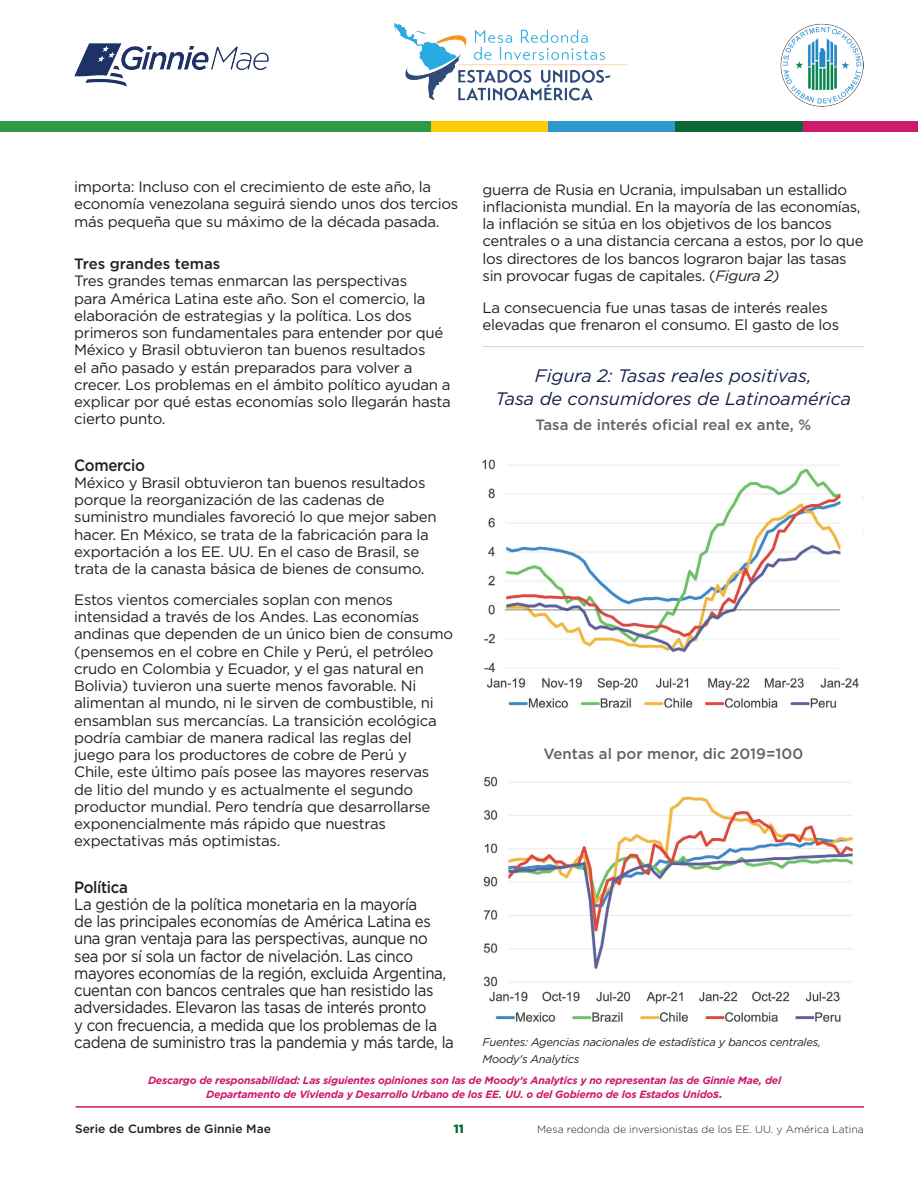
<style>
.page{position:relative;width:918px;height:1188px;background:#fff}
.page>*{position:absolute;margin:0;border:0;box-sizing:border-box;transform-origin:0 0}
.t1{font:italic 18px/22.5px "Gotham";color:#131f48;text-align:center}
.Body2{font:16.35px/17.2px "Gotham";letter-spacing:-.025em;color:#231f20;scale:.92 1}
.Bold{font:500 16.35px "Gotham";letter-spacing:-.025em;color:#231f20;scale:.92 1}
.Body2-2{font:15px/17.2px "Gotham";letter-spacing:-.02em;color:#231f20}
.Chart_Description{font:500 15px "Gotham";color:#636366}
.Bold-2{font:500 15px "Gotham";color:#231f20}
.t2{font:500 12px "Gotham";color:#231f20}
.t3{font:900 12px "Gotham";color:#0c6638}
.Sources-graph{font:italic 11.25px/17.2px "Gotham";letter-spacing:-.02em;color:#231f20}
.Sources-graph-2{font:italic 700 10.5px/14.4px "Gotham";letter-spacing:-.02em;color:#cb1b68;text-align:center}
.t4{font:300 10.5px "Gotham";color:#231f20}
.s1{font-style:italic}
.s2{font-size:12px}
</style>
<div class="page">
<hr style="left:76px;top:1106px;width:788px;height:2px;background:#cc1b68">
<div style="left:85px;top:121px;width:833px;height:10px;background:#cc1b68"></div>
<div style="left:5px;top:121px;width:798px;height:10px;background:#0c6635"></div>
<div style="left:0;top:121px;width:675px;height:10px;background:#2f99cd"></div>
<div style="left:0;top:121px;width:548px;height:10px;background:#fdcc09"></div>
<div style="left:0;top:121px;width:430px;height:10px;background:#2f9a46"></div>
<img style="left:74px;top:44px;width:195px;height:42px">
<img style="left:780px;top:23px;width:84px;height:84px">
<img style="left:394px;top:24px;width:232px;height:77px">
<img style="left:483px;top:459px;width:381px;height:249px">
<img style="left:483px;top:776px;width:370px;height:246px">
<hr style="left:483px;top:346px;width:381px;height:1px;background:#d1d2d4">
<p class="Body2-2" style="left:74px;top:178px;width:386px">importa: Incluso con el crecimiento de este año, la economía venezolana seguirá siendo unos dos tercios más pequeña que su máximo de la década pasada.</p>
<p class="Bold-2" style="left:74px;top:254px;width:148px">Tres grandes temas</p>
<p class="Body2-2" style="left:74px;top:272px;width:378px">Tres grandes temas enmarcan las perspectivas<br>para América Latina este año. Son el comercio, la elaboración de estrategias y la política. Los dos primeros son fundamentales para entender por qué México y Brasil obtuvieron tan buenos resultados<br>el año pasado y están preparados para volver a crecer. Los problemas en el ámbito político ayudan a explicar por qué estas economías solo llegarán hasta cierto punto.</p>
<p class="Bold" style="left:74px;top:454px;width:78px">Comercio</p>
<p class="Body2-2" style="left:74px;top:474px;width:364px">México y Brasil obtuvieron tan buenos resultados porque la reorganización de las cadenas de suministro mundiales favoreció lo que mejor saben hacer. En México, se trata de la fabricación para la exportación a los EE. UU. En el caso de Brasil, se trata de la canasta básica de bienes de consumo.</p>
<p class="Body2-2" style="left:74px;top:591px;width:380px">Estos vientos comerciales soplan con menos intensidad a través de los Andes. Las economías andinas que dependen de un único bien de consumo (pensemos en el cobre en Chile y Perú, el petróleo crudo en Colombia y Ecuador, y el gas natural en Bolivia) tuvieron una suerte menos favorable. Ni alimentan al mundo, ni le sirven de combustible, ni ensamblan sus mercancías. La transición ecológica podría cambiar de manera radical las reglas del juego para los productores de cobre de Perú y<br>Chile, este último país posee las mayores reservas<br>de litio del mundo y es actualmente el segundo productor mundial. Pero tendría que desarrollarse exponencialmente más rápido que nuestras expectativas más optimistas.</p>
<p class="Bold" style="left:74px;top:876px;width:60px">Política</p>
<p class="Body2" style="left:74px;top:895px;width:414px">La gestión de la política monetaria en la mayoría<br>de las principales economías de América Latina es una gran ventaja para las perspectivas, aunque no sea por sí sola un factor de nivelación. Las cinco mayores economías de la región, excluida Argentina, cuentan con bancos centrales que han resistido las adversidades. Elevaron las tasas de interés pronto<br>y con frecuencia, a medida que los problemas de la cadena de suministro tras la pandemia y más tarde, la</p>
<p class="Body2-2" style="left:483px;top:180px;width:383px">guerra de Rusia en Ucrania, impulsaban un estallido inflacionista mundial. En la mayoría de las economías, la inflación se sitúa en los objetivos de los bancos centrales o a una distancia cercana a estos, por lo que los directores de los bancos lograron bajar las tasas sin provocar fugas de capitales. (<span class="s1">Figura 2)</span></p>
<p class="Body2-2" style="left:483px;top:299px;width:358px">La consecuencia fue unas tasas de interés reales elevadas que frenaron el consumo. El gasto de los</p>
<h5 class="t1" style="left:495px;top:364px;width:357px">Figura 2: Tasas reales positivas,<br>Tasa de consumidores de Latinoamérica</h5>
<p class="Chart_Description" style="left:536px;top:415px;width:277px">Tasa de interés oficial real ex ante, %</p>
<p class="Chart_Description" style="left:543px;top:744px;width:261px">Ventas al por menor, dic 2019=100</p>
<p class="Sources-graph" style="left:483px;top:1033px;width:340px">Fuentes: Agencias nacionales de estadística y bancos centrales,<br>Moody's Analytics</p>
<p class="Sources-graph-2" style="left:148px;top:1073px;width:635px">Descargo de responsabilidad: Las siguientes opiniones son las de Moody’s Analytics y no representan las de Ginnie Mae, del<br>Departamento de Vivienda y Desarrollo Urbano de los EE. UU. o del Gobierno de los Estados Unido<span class="s2">s.</span></p>
<p class="t2" style="left:75px;top:1121px;width:197px">Serie de Cumbres de Ginnie Mae</p>
<p class="t3" style="left:454px;top:1121px;width:12px">11</p>
<p class="t4" style="left:537px;top:1122px;width:328px">Mesa redonda de inversionistas de los EE. UU. y América Latina</p>
</div>
